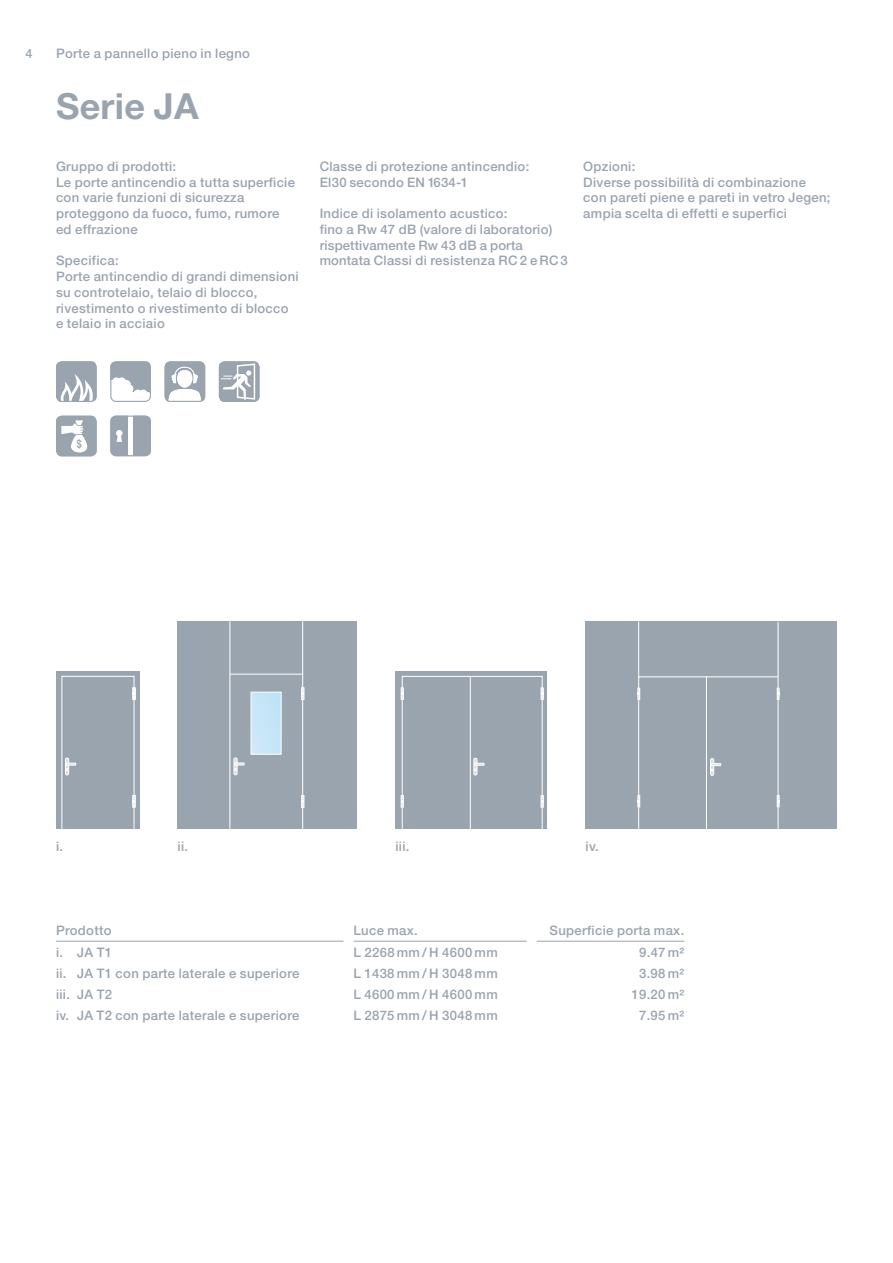
<style>
.page{position:relative;width:893px;height:1263px;background:#fff}
.page>*{position:absolute;margin:0;border:0;box-sizing:border-box;transform-origin:0 0}
.t1{font:700 36px "Helvetica Neue LT Pro";letter-spacing:.01em;color:#9aa4af}
.t2{font:500 13.2px/15.8px "Helvetica Neue LT Pro";letter-spacing:.025em;color:#9aa4af}
.t3{font:500 12.75px "Helvetica Neue LT Pro";color:#9aa4af}
</style>
<div class="page">
<div style="left:56px;top:671px;width:83px;height:158px;background:#9aa4af"></div>
<div style="left:62px;top:676px;width:72px;height:153px;border:1px solid #fff"></div>
<svg style="left:65px;top:758px;width:11px;height:17px"></svg>
<svg style="left:133px;top:687px;width:2px;height:12px"></svg>
<svg style="left:133px;top:795px;width:2px;height:12px"></svg>
<div style="left:395px;top:671px;width:152px;height:158px;background:#9aa4af"></div>
<svg style="left:401px;top:676px;width:142px;height:153px"></svg>
<div style="left:585px;top:622px;width:252px;height:207px;background:#9aa4af"></div>
<hr style="left:638px;top:622px;width:1px;height:55px;background:#fff">
<hr style="left:778px;top:622px;width:1px;height:55px;background:#fff">
<svg style="left:638px;top:676px;width:141px;height:153px"></svg>
<div style="left:178px;top:621px;width:179px;height:208px;background:#9aa4af"></div>
<div style="left:230px;top:674px;width:73px;height:155px;border:1px solid #fff"></div>
<hr style="left:230px;top:621px;width:1px;height:53px;background:#fff">
<hr style="left:302px;top:621px;width:1px;height:53px;background:#fff">
<svg style="left:301px;top:688px;width:3px;height:12px"></svg>
<svg style="left:301px;top:795px;width:3px;height:12px"></svg>
<svg style="left:234px;top:757px;width:10px;height:18px"></svg>
<div style="left:253px;top:694px;width:26px;height:58px;background:#c6e6f8"></div>
<div style="left:251px;top:692px;width:30px;height:62px;border:1px solid #fff"></div>
<svg style="left:56px;top:940px;width:628px;height:1px"></svg>
<hr style="left:56px;top:941px;width:288px;height:1px;background:#9aa4af">
<hr style="left:353px;top:941px;width:174px;height:1px;background:#9aa4af">
<hr style="left:537px;top:941px;width:147px;height:1px;background:#9aa4af">
<div style="left:344px;top:920px;width:9px;height:21px;background:#fff"></div>
<div style="left:527px;top:920px;width:10px;height:21px;background:#fff"></div>
<svg style="left:112px;top:363px;width:38px;height:38px"></svg>
<div style="left:110px;top:361px;width:41px;height:41px;border:1px solid #9aa4af;border-radius:5px"></div>
<svg style="left:165px;top:362px;width:40px;height:40px"></svg>
<div style="left:165px;top:361px;width:40px;height:41px;border:1px solid #9aa4af;border-radius:5px"></div>
<div style="left:219px;top:361px;width:40px;height:41px;background:#9aa4af;border-radius:6px"></div>
<svg style="left:221px;top:363px;width:35px;height:37px"></svg>
<div style="left:219px;top:361px;width:40px;height:41px;border:1px solid #9aa4af;border-radius:5px"></div>
<div style="left:56px;top:361px;width:41px;height:41px;background:#9aa4af;border-radius:6px"></div>
<svg style="left:61px;top:374px;width:32px;height:26px"></svg>
<div style="left:56px;top:361px;width:41px;height:41px;border:1px solid #9aa4af;border-radius:5px"></div>
<div style="left:56px;top:416px;width:41px;height:40px;background:#9aa4af;border-radius:6px"></div>
<svg style="left:61px;top:420px;width:26px;height:32px"></svg>
<div style="left:56px;top:416px;width:41px;height:40px;border:1px solid #9aa4af;border-radius:5px"></div>
<div style="left:110px;top:416px;width:41px;height:40px;background:#9aa4af;border-radius:6px"></div>
<div style="left:128px;top:416px;width:5px;height:40px;background:#fff"></div>
<svg style="left:116px;top:430px;width:6px;height:12px"></svg>
<div style="left:110px;top:416px;width:41px;height:40px;border:1px solid #9aa4af;border-radius:5px"></div>
<p class="t3" style="left:26px;top:46px;width:9px">4</p>
<p class="t2" style="left:56px;top:45px;width:195px">Porte a pannello pieno in legno</p>
<h1 class="t1" style="left:56px;top:84px;width:144px">Serie JA</h1>
<p class="t2" style="left:56px;top:158px;width:241px">Gruppo di prodotti:<br>Le porte antincendio a tutta superficie con varie funzioni di sicurezza proteggono da fuoco, fumo, rumore ed effrazione</p>
<p class="t2" style="left:56px;top:253px;width:244px">Specifica:<br>Porte antincendio di grandi dimensioni su controtelaio, telaio di blocco, rivestimento o rivestimento di blocco e telaio in acciaio</p>
<p class="t2" style="left:320px;top:158px;width:211px">Classe di protezione antincendio:<br>El30 secondo EN 1634-1</p>
<p class="t2" style="left:320px;top:206px;width:250px">Indice di isolamento acustico:<br>fino a Rw 47 dB (valore di laboratorio) rispettivamente Rw 43 dB a porta montata Classi di resistenza RC 2 e RC 3</p>
<p class="t2" style="left:583px;top:158px;width:249px">Opzioni:<br>Diverse possibilità di combinazione con pareti piene e pareti in vetro Jegen; ampia scelta di effetti e superfici</p>
<p class="t2" style="left:56px;top:838px;width:9px">i.</p>
<p class="t2" style="left:178px;top:838px;width:12px">ii.</p>
<p class="t2" style="left:395px;top:838px;width:16px">iii.</p>
<p class="t2" style="left:585px;top:838px;width:15px">iv.</p>
<p class="t2" style="left:56px;top:922px;width:57px">Prodotto</p>
<p class="t2" style="left:353px;top:922px;width:66px">Luce max.</p>
<p class="t2" style="left:550px;top:922px;width:136px">Superficie porta max.</p>
<p class="t2" style="left:56px;top:944px;width:58px">i. JA T1</p>
<p class="t2" style="left:353px;top:944px;width:146px">L 2268 mm / H 4600 mm</p>
<p class="t2" style="left:639px;top:944px;width:47px">9.47 m²</p>
<p class="t2" style="left:56px;top:965px;width:245px">ii. JA T1 con parte laterale e superiore</p>
<p class="t2" style="left:353px;top:965px;width:146px">L 1438 mm / H 3048 mm</p>
<p class="t2" style="left:639px;top:965px;width:47px">3.98 m²</p>
<p class="t2" style="left:56px;top:986px;width:58px">iii. JA T2</p>
<p class="t2" style="left:353px;top:986px;width:146px">L 4600 mm / H 4600 mm</p>
<p class="t2" style="left:631px;top:986px;width:54px">19.20 m²</p>
<p class="t2" style="left:56px;top:1007px;width:245px">iv. JA T2 con parte laterale e superiore</p>
<p class="t2" style="left:353px;top:1007px;width:146px">L 2875 mm / H 3048 mm</p>
<p class="t2" style="left:639px;top:1007px;width:47px">7.95 m²</p>
</div>
